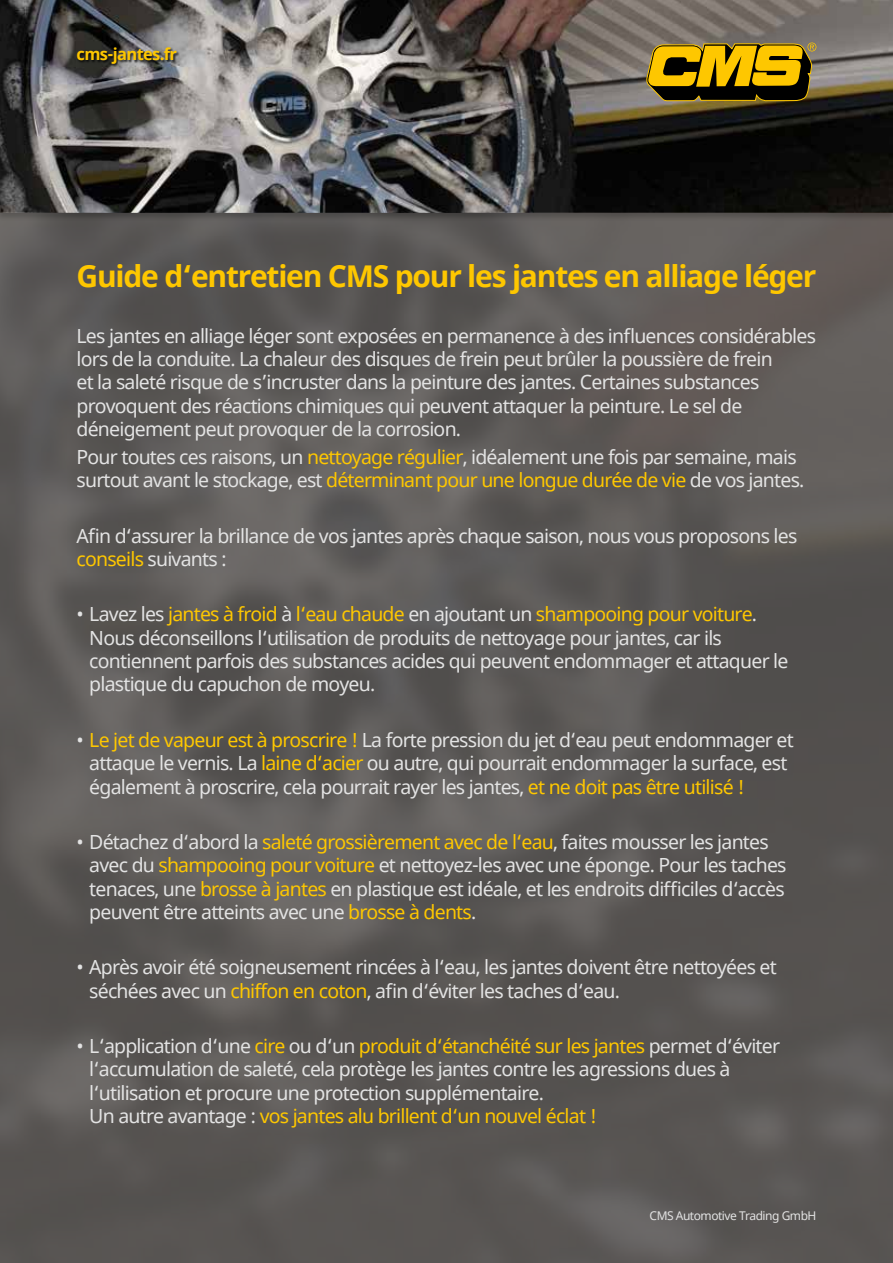
<style>
.page{position:relative;width:893px;height:1263px;background:#fff}
.page>*{position:absolute;margin:0;border:0;box-sizing:border-box;transform-origin:0 0}
.t1{font:700 30px "Noto Sans";letter-spacing:-.04em;color:#fec700}
.t2{font:19.5px/23.4px "Noto Sans";letter-spacing:-.04em;color:#e3e3e3}
.t3{font:700 16.5px "Noto Sans";letter-spacing:-.04em;color:#fec700}
.t4{font:12px "Noto Sans";letter-spacing:-.04em;color:#e3e3e3}
.s1{color:#fec700}
</style>
<div class="page">
<img style="left:0;top:0;width:893px;height:1263px">
<svg style="left:646px;top:43px;width:170px;height:58px;background:#90730a"></svg>
<div style="left:77px;top:47px;width:103px;height:20px;background:#000;opacity:.75"></div>
<p class="t3" style="left:77px;top:43px;width:102px">cms-jantes.fr</p>
<h1 class="t1" style="left:77px;top:255px;width:741px">Guide d‘entretien CMS pour les jantes en alliage léger</h1>
<p class="t2" style="left:77px;top:324px;width:741px">Les jantes en alliage léger sont exposées en permanence à des influences considérables lors de la conduite. La chaleur des disques de frein peut brûler la poussière de frein<br>et la saleté risque de s’incruster dans la peinture des jantes. Certaines substances provoquent des réactions chimiques qui peuvent attaquer la peinture. Le sel de déneigement peut provoquer de la corrosion.</p>
<p class="t2" style="left:77px;top:446px;width:729px">Pour toutes ces raisons, un <span class="s1">nettoyage régulier</span>, idéalement une fois par semaine, mais surtout avant le stockage, est <span class="s1">déterminant pour une longue durée de vie</span> de vos jantes.</p>
<p class="t2" style="left:77px;top:524px;width:722px">Afin d‘assurer la brillance de vos jantes après chaque saison, nous vous proposons les <span class="s1">conseils</span> suivants :</p>
<p class="t2" style="left:89px;top:603px;width:701px;text-indent:-13px">• Lavez les <span class="s1">jantes à froid</span> à <span class="s1">l‘eau chaude</span> en ajoutant un <span class="s1">shampooing pour voiture</span>.<br>Nous déconseillons l‘utilisation de produits de nettoyage pour jantes, car ils contiennent parfois des substances acides qui peuvent endommager et attaquer le plastique du capuchon de moyeu.</p>
<p class="t2" style="left:89px;top:729px;width:706px;text-indent:-13px">• <span class="s1">Le jet de vapeur est à proscrire !</span> La forte pression du jet d‘eau peut endommager et attaque le vernis. La <span class="s1">laine d‘acier</span> ou autre, qui pourrait endommager la surface, est également à proscrire, cela pourrait rayer les jantes, <span class="s1">et ne doit pas être utilisé !</span></p>
<p class="t2" style="left:89px;top:831px;width:699px;text-indent:-13px">• Détachez d‘abord la <span class="s1">saleté grossièrement avec de l‘eau</span>, faites mousser les jantes avec du <span class="s1">shampooing pour voiture</span> et nettoyez-les avec une éponge. Pour les taches tenaces, une <span class="s1">brosse à jantes</span> en plastique est idéale, et les endroits difficiles d‘accès peuvent être atteints avec une <span class="s1">brosse à dents</span>.</p>
<p class="t2" style="left:89px;top:956px;width:689px;text-indent:-13px">• Après avoir été soigneusement rincées à l‘eau, les jantes doivent être nettoyées et séchées avec un <span class="s1">chiffon en coton</span>, afin d‘éviter les taches d‘eau.</p>
<p class="t2" style="left:89px;top:1035px;width:692px;text-indent:-13px">• L‘application d‘une <span class="s1">cire</span> ou d‘un <span class="s1">produit d‘étanchéité sur les jantes</span> permet d‘éviter l‘accumulation de saleté, cela protège les jantes contre les agressions dues à l‘utilisation et procure une protection supplémentaire.<br>Un autre avantage : <span class="s1">vos jantes alu brillent d‘un nouvel éclat !</span></p>
<p class="t4" style="left:650px;top:1208px;width:168px">CMS Automotive Trading GmbH</p>
</div>
